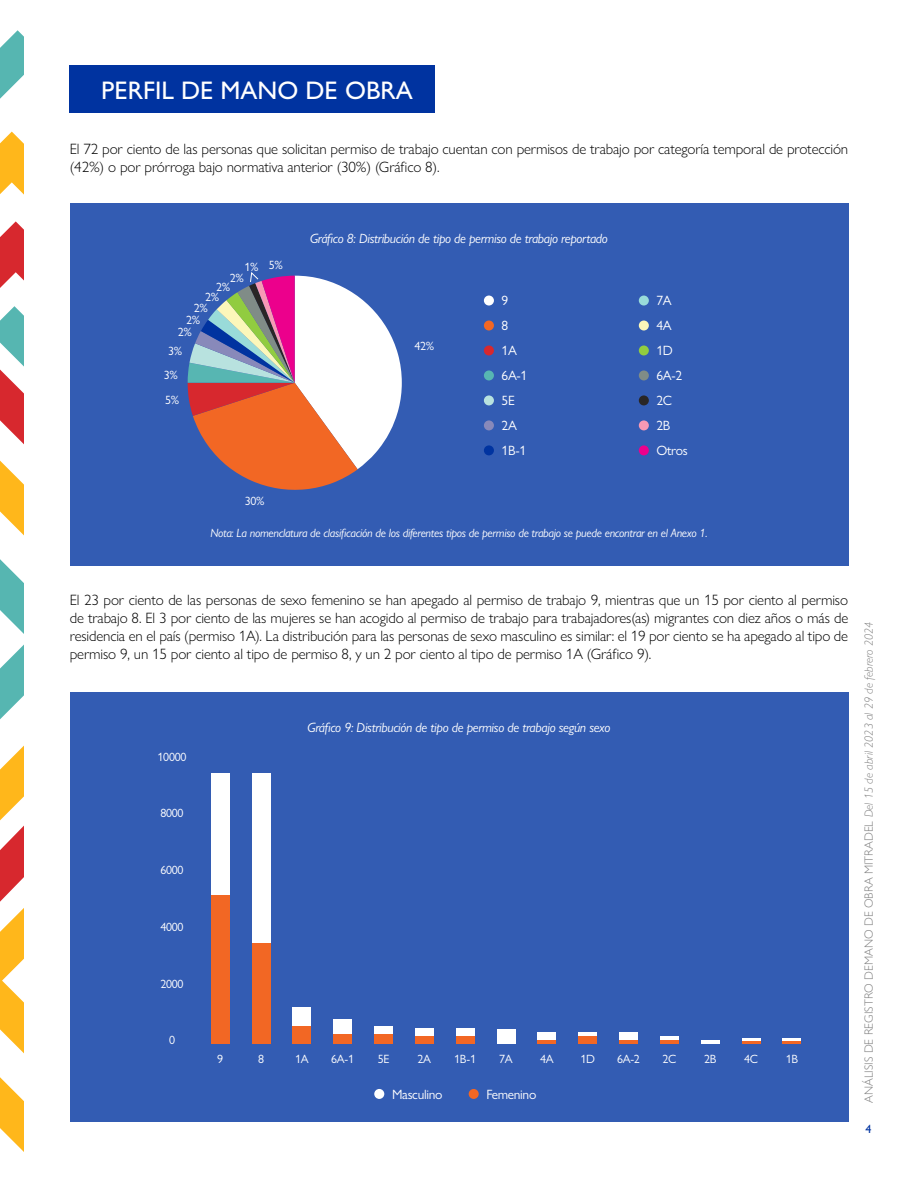
<style>
.page{position:relative;width:918px;height:1188px;background:#fff}
.page>*{position:absolute;margin:0;border:0;box-sizing:border-box;transform-origin:0 0}
.t1{font:300px "Chartwell Pies";color:#fff}
.INDEX_3{font:500 25.5px "Gill Sans Nova";color:#fff}
.t2{font:300 15px/18px "Gill Sans Nova";letter-spacing:-.01em;color:#000}
.t3{font:italic 13.5px "Gill Sans Nova";letter-spacing:-.025em;color:#fff}
.t4{font:13.5px "Gill Sans Nova";letter-spacing:-.025em;color:#fff}
.t5{font:italic 12px "Gill Sans Nova";letter-spacing:-.025em;color:#fff}
.t6{font:12px "Gill Sans Nova";letter-spacing:-.025em;color:#fff}
.t7{font:300 12px "Gill Sans Nova";color:#808080}
.t8{font:500 12px "Gill Sans Nova";color:#0033a1}
.s1{color:#f26724}
.s2{color:#b8e2df}
.s3{color:#808c87}
.s4{color:#f799b5}
.s5{color:#ec008c}
.s6{font-style:italic}
</style>
<div class="page">
<svg style="left:0;top:746px;width:24px;height:406px"></svg>
<svg style="left:0;top:30px;width:24px;height:689px"></svg>
<div style="left:70px;top:65px;width:365px;height:48px;background:#0033a0"></div>
<div style="left:70px;top:203px;width:778px;height:362px;background:#335cb3"></div>
<div style="left:70px;top:692px;width:778px;height:429px;background:#335cb3"></div>
<div style="left:484px;top:296px;width:10px;height:10px;background:#fff;border-radius:50%"></div>
<div style="left:639px;top:296px;width:10px;height:10px;background:#99dbd9;border-radius:50%"></div>
<div style="left:484px;top:370px;width:10px;height:10px;background:#57b6b2;border-radius:50%"></div>
<div style="left:639px;top:370px;width:10px;height:10px;background:#808c87;border-radius:50%"></div>
<div style="left:484px;top:321px;width:10px;height:10px;background:#f26724;border-radius:50%"></div>
<div style="left:639px;top:321px;width:10px;height:10px;background:#fcf7ba;border-radius:50%"></div>
<div style="left:484px;top:395px;width:10px;height:10px;background:#b8e2df;border-radius:50%"></div>
<div style="left:639px;top:395px;width:10px;height:10px;background:#292626;border-radius:50%"></div>
<div style="left:484px;top:346px;width:10px;height:9px;background:#d7282e;border-radius:50%"></div>
<div style="left:639px;top:346px;width:10px;height:9px;background:#91cc40;border-radius:50%"></div>
<div style="left:484px;top:445px;width:10px;height:10px;background:#0033a0;border-radius:50%"></div>
<div style="left:639px;top:445px;width:10px;height:10px;background:#ec008c;border-radius:50%"></div>
<div style="left:484px;top:420px;width:10px;height:10px;background:#8889ba;border-radius:50%"></div>
<div style="left:639px;top:420px;width:10px;height:10px;background:#f799b5;border-radius:50%"></div>
<svg style="left:250px;top:272px;width:9px;height:10px"></svg>
<div style="left:252px;top:943px;width:18px;height:101px;background:#f26724"></div>
<div style="left:293px;top:1025px;width:18px;height:19px;background:#f26724"></div>
<div style="left:334px;top:1034px;width:18px;height:10px;background:#f26724"></div>
<div style="left:375px;top:1034px;width:18px;height:10px;background:#f26724"></div>
<div style="left:415px;top:1036px;width:18px;height:8px;background:#f26724"></div>
<div style="left:456px;top:1036px;width:18px;height:8px;background:#f26724"></div>
<hr style="left:538px;top:1040px;width:18px;height:4px;background:#f26724">
<hr style="left:620px;top:1040px;width:18px;height:4px;background:#f26724">
<hr style="left:660px;top:1040px;width:18px;height:4px;background:#f26724">
<hr style="left:701px;top:1040px;width:18px;height:4px;background:#fff">
<hr style="left:742px;top:1041px;width:18px;height:3px;background:#f26724">
<hr style="left:783px;top:1041px;width:18px;height:3px;background:#f26724">
<hr style="left:742px;top:1038px;width:18px;height:3px;background:#fff">
<hr style="left:783px;top:1038px;width:18px;height:3px;background:#fff">
<div style="left:579px;top:1036px;width:18px;height:8px;background:#f26724"></div>
<div style="left:497px;top:1029px;width:18px;height:15px;background:#fff"></div>
<div style="left:293px;top:1007px;width:18px;height:18px;background:#fff"></div>
<div style="left:334px;top:1019px;width:18px;height:15px;background:#fff"></div>
<div style="left:375px;top:1026px;width:18px;height:8px;background:#fff"></div>
<div style="left:415px;top:1028px;width:18px;height:8px;background:#fff"></div>
<div style="left:456px;top:1028px;width:18px;height:8px;background:#fff"></div>
<div style="left:538px;top:1032px;width:18px;height:8px;background:#fff"></div>
<div style="left:620px;top:1032px;width:18px;height:8px;background:#fff"></div>
<hr style="left:660px;top:1036px;width:18px;height:4px;background:#fff">
<hr style="left:579px;top:1032px;width:18px;height:4px;background:#fff">
<div style="left:211px;top:895px;width:18px;height:149px;background:#f26724"></div>
<div style="left:211px;top:773px;width:18px;height:122px;background:#fff"></div>
<div style="left:252px;top:773px;width:18px;height:170px;background:#fff"></div>
<div style="left:374px;top:1089px;width:10px;height:10px;background:#fff;border-radius:50%"></div>
<div style="left:469px;top:1089px;width:10px;height:10px;background:#f26724;border-radius:50%"></div>
<p class="INDEX_3" style="left:101px;top:75px;width:313px">PERFIL DE MANO DE OBRA</p>
<p class="t2" style="left:70px;top:140px;width:780px">El 72 por ciento de las personas que solicitan permiso de trabajo cuentan con permisos de trabajo por categoría temporal de protección (42%) o por prórroga bajo normativa anterior (30%) (Gráfico 8).</p>
<p class="t3" style="left:310px;top:230px;width:299px">Gráfico 8: Distribución de tipo de permiso de trabajo reportado</p>
<p class="t6" style="left:245px;top:260px;width:16px">1%</p>
<p class="t6" style="left:269px;top:258px;width:16px">5%</p>
<p class="t1" style="left:173px;top:199px;width:472px">40<span class="s1">0</span><span class="s2">3</span><span class="s3">2</span><span class="s4">1</span><span class="s5">5</span></p>
<p class="t5" style="left:210px;top:526px;width:499px">Nota: La nomenclatura de clasificación de los diferentes tipos de permiso de trabajo se puede encontrar en el Anexo 1.</p>
<p class="t6" style="left:230px;top:271px;width:16px">2%</p>
<p class="t6" style="left:216px;top:279px;width:16px">2%</p>
<p class="t6" style="left:205px;top:290px;width:16px">2%</p>
<p class="t4" style="left:502px;top:293px;width:8px">9</p>
<p class="t4" style="left:657px;top:293px;width:17px">7A</p>
<p class="t6" style="left:194px;top:301px;width:16px">2%</p>
<p class="t6" style="left:186px;top:312px;width:16px">2%</p>
<p class="t4" style="left:502px;top:318px;width:8px">8</p>
<p class="t4" style="left:657px;top:318px;width:17px">4A</p>
<p class="t6" style="left:178px;top:325px;width:16px">2%</p>
<p class="t6" style="left:414px;top:339px;width:21px">42%</p>
<p class="t4" style="left:502px;top:343px;width:17px">1A</p>
<p class="t4" style="left:657px;top:343px;width:18px">1D</p>
<p class="t6" style="left:168px;top:344px;width:16px">3%</p>
<p class="t6" style="left:164px;top:368px;width:16px">3%</p>
<p class="t4" style="left:502px;top:368px;width:27px">6A-1</p>
<p class="t4" style="left:657px;top:368px;width:27px">6A-2</p>
<p class="t4" style="left:502px;top:393px;width:15px">5E</p>
<p class="t4" style="left:657px;top:393px;width:17px">2C</p>
<p class="t6" style="left:165px;top:393px;width:16px">5%</p>
<p class="t4" style="left:502px;top:418px;width:17px">2A</p>
<p class="t4" style="left:657px;top:418px;width:15px">2B</p>
<p class="t4" style="left:502px;top:443px;width:26px">1B-1</p>
<p class="t4" style="left:657px;top:443px;width:33px">Otros</p>
<p class="t6" style="left:245px;top:494px;width:21px">30%</p>
<p class="t2" style="left:70px;top:591px;width:780px;text-align:justify">El 23 por ciento de las personas de sexo femenino se han apegado al permiso de trabajo 9, mientras que un 15 por ciento al permiso de trabajo 8. El 3 por ciento de las mujeres se han acogido al permiso de trabajo para trabajadores(as) migrantes con diez años o más de residencia en el país (permiso 1A). La distribución para las personas de sexo masculino es similar: el 19 por ciento se ha apegado al tipo de permiso 9, un 15 por ciento al tipo de permiso 8, y un 2 por ciento al tipo de permiso 1A (Gráfico 9).</p>
<p class="t6" style="left:158px;top:749px;width:30px">10000</p>
<p class="t6" style="left:160px;top:806px;width:25px">8000</p>
<p class="t6" style="left:160px;top:863px;width:25px">6000</p>
<p class="t6" style="left:160px;top:920px;width:25px">4000</p>
<p class="t6" style="left:160px;top:976px;width:25px">2000</p>
<p class="t6" style="left:169px;top:1033px;width:7px">0</p>
<p class="t3" style="left:308px;top:719px;width:304px">Gráfico 9: Distribución de tipo de permiso de trabajo según sexo</p>
<p class="t6" style="left:217px;top:1052px;width:7px">9</p>
<p class="t6" style="left:258px;top:1052px;width:7px">8</p>
<p class="t6" style="left:295px;top:1052px;width:15px">1A</p>
<p class="t6" style="left:331px;top:1052px;width:24px">6A-1</p>
<p class="t6" style="left:378px;top:1052px;width:13px">5E</p>
<p class="t6" style="left:418px;top:1052px;width:15px">2A</p>
<p class="t6" style="left:454px;top:1052px;width:23px">1B-1</p>
<p class="t6" style="left:499px;top:1052px;width:15px">7A</p>
<p class="t6" style="left:540px;top:1052px;width:15px">4A</p>
<p class="t6" style="left:580px;top:1052px;width:16px">1D</p>
<p class="t6" style="left:617px;top:1052px;width:24px">6A-2</p>
<p class="t6" style="left:662px;top:1052px;width:15px">2C</p>
<p class="t6" style="left:704px;top:1052px;width:14px">2B</p>
<p class="t6" style="left:744px;top:1052px;width:15px">4C</p>
<p class="t6" style="left:786px;top:1052px;width:14px">1B</p>
<p class="t4" style="left:392px;top:1086px;width:52px">Masculino</p>
<p class="t4" style="left:486px;top:1086px;width:51px">Femenino</p>
<p class="t7" style="left:861px;top:1103px;width:483px;rotate:-90deg">ANÁLISIS DE REGISTRO DEMANO DE OBRA MITRADEL <span class="s6">Del 15 de abril 2023 al 29 de febrero 2024</span></p>
<p class="t8" style="left:865px;top:1122px;width:7px">4</p>
</div>
